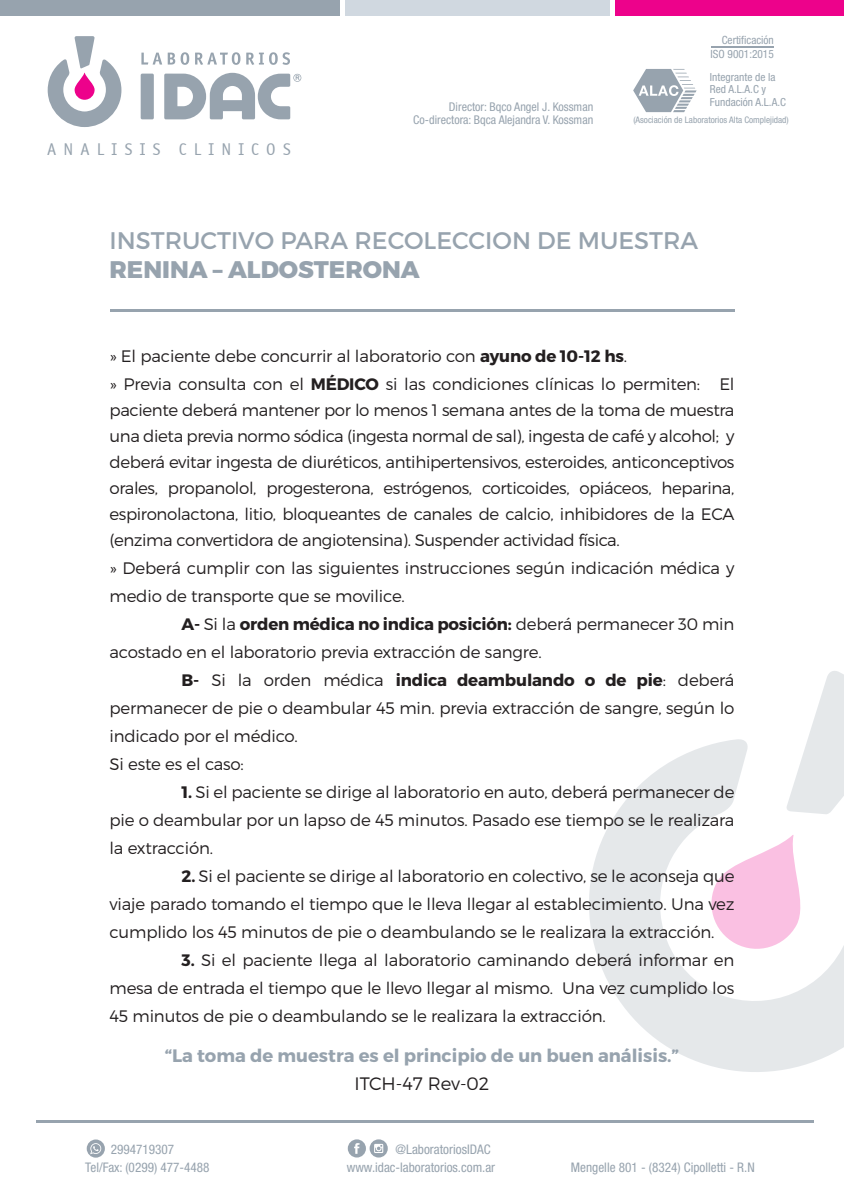
<style>
.page{position:relative;width:844px;height:1190px;background:#fff}
.page>*{position:absolute;margin:0;border:0;box-sizing:border-box;transform-origin:0 0}
.t1{font:24px "Montserrat";color:#97a3ae}
.t2{font:800 24px "Montserrat";color:#97a3ae}
.t3{font:700 18px "Montserrat";color:#97a3ae}
.t4{font:300 18px "Montserrat";color:#231f20}
.t5{font:17px "Officina Sans OSITCTT Book";letter-spacing:.42em;color:#97a3ae}
.t6{font:300 16.6px/28px "Montserrat";letter-spacing:-.01em;color:#231f20;text-align:justify}
.t7{font:700 16.6px "Montserrat";letter-spacing:-.01em;color:#231f20}
.t8{font:condensed 13.2px "Helvetica Neue";color:#97a3ae}
.t9{font:condensed 12px/12.8px "Helvetica Neue";color:#97a3ae;text-align:right}
.t10{font:condensed 11.4px/14px "Helvetica Neue";color:#97a3ae;text-align:right}
.t11{font:condensed 11.2px/12.6px "Helvetica Neue";color:#97a3ae}
.t12{font:condensed 9px "Helvetica Neue";color:#97a3ae}
.s1{font-weight:700}
.s2{font-weight:300}
</style>
<div class="page">
<svg style="left:589px;top:739px;width:254px;height:333px;fill:#e5e8ea"></svg>
<svg style="left:704px;top:834px;width:103px;height:121px"></svg>
<svg style="left:785px;top:671px;width:58px;height:143px"></svg>
<div style="left:0;top:0;width:340px;height:16px;background:#97a3ae"></div>
<div style="left:344px;top:0;width:266px;height:16px;background:#d0d8e0"></div>
<div style="left:614px;top:0;width:229px;height:16px;background:#ed028b"></div>
<svg style="left:633px;top:69px;width:63px;height:43px"></svg>
<hr style="left:710px;top:46px;width:63px;height:1px;background:#97a3ae">
<svg style="left:48px;top:36px;width:73px;height:91px"></svg>
<svg style="left:141px;top:52px;width:149px;height:13px"></svg>
<svg style="left:141px;top:73px;width:160px;height:46px"></svg>
<hr style="left:36px;top:1120px;width:777px;height:2px;background:#97a3ae">
<div style="left:347px;top:1139px;width:19px;height:18px;background:#97a3ae;border-radius:50%"></div>
<svg style="left:354px;top:1143px;width:5px;height:11px"></svg>
<div style="left:369px;top:1139px;width:18px;height:18px;background:#97a3ae;border-radius:9px"></div>
<svg style="left:374px;top:1144px;width:9px;height:9px"></svg>
<div style="left:87px;top:1139px;width:18px;height:18px;background:#97a3ae;border-radius:50%"></div>
<svg style="left:90px;top:1143px;width:11px;height:11px"></svg>
<hr style="left:110px;top:309px;width:623px;height:2px;background:#97a3ae">
<p class="t5" style="left:47px;top:139px;width:245px">ANALISIS CLINICOS</p>
<p class="t9" style="left:413px;top:101px;width:181px">Director: Bqco Angel J. Kossman<br>Co-directora: Bqca Alejandra V. Kossman</p>
<p class="t10" style="left:710px;top:33px;width:65px">Certificación<br>ISO 9001:2015</p>
<p class="t11" style="left:709px;top:70px;width:77px">Integrante de la<br>Red A.L.A.C y<br>Fundación A.L.A.C</p>
<p class="t12" style="left:633px;top:115px;width:157px">(Asociación de Laboratorios Alta Complejidad)</p>
<h1 class="t1" style="left:109px;top:226px;width:589px">INSTRUCTIVO PARA RECOLECCION DE MUESTRA</h1>
<h1 class="t2" style="left:109px;top:255px;width:311px">RENINA – ALDOSTERONA</h1>
<p class="t6" style="left:109px;top:342px;width:626px">» El paciente debe concurrir al laboratorio con <span class="s1">ayuno de 10-12 hs</span>.<br>» Previa consulta con el <span class="s1">MÉDICO</span> si las condiciones clínicas lo permiten: El</p>
<p class="t6" style="left:109px;top:397px;width:626px;line-height:26px">paciente deberá mantener por lo menos 1 semana antes de la toma de muestra una dieta previa normo sódica (ingesta normal de sal), ingesta de café y alcohol; y deberá evitar ingesta de diuréticos, antihipertensivos, esteroides, anticonceptivos orales, propanolol, progesterona, estrógenos, corticoides, opiáceos, heparina, espironolactona, litio, bloqueantes de canales de calcio, inhibidores de la ECA (enzima convertidora de angiotensina). Suspender actividad física.</p>
<p class="t6" style="left:109px;top:554px;width:626px">» Deberá cumplir con las siguientes instrucciones según indicación médica y</p>
<p class="t6" style="left:109px;top:582px;width:297px">medio de transporte que se movilice.</p>
<p class="t7" style="left:181px;top:614px;width:554px">A- <span class="s2">Si la</span> orden médica no indica posición: <span class="s2">deberá permanecer 30 min</span></p>
<p class="t6" style="left:109px;top:638px;width:433px">acostado en el laboratorio previa extracción de sangre.</p>
<p class="t7" style="left:181px;top:670px;width:554px">B- <span class="s2">Si la orden médica</span> indica deambulando o de pie<span class="s2">: deberá</span></p>
<p class="t6" style="left:109px;top:694px;width:626px">permanecer de pie o deambular 45 min. previa extracción de sangre, según lo</p>
<p class="t6" style="left:109px;top:722px;width:190px">indicado por el médico.</p>
<p class="t6" style="left:109px;top:750px;width:136px">Si este es el caso:</p>
<p class="t6" style="left:109px;top:778px;width:626px;text-indent:72px"><span class="s1">1.</span> Si el paciente se dirige al laboratorio en auto, deberá permanecer de pie o deambular por un lapso de 45 minutos. Pasado ese tiempo se le realizara la extracción.</p>
<p class="t6" style="left:109px;top:862px;width:626px;text-indent:72px"><span class="s1">2.</span> Si el paciente se dirige al laboratorio en colectivo, se le aconseja que viaje parado tomando el tiempo que le lleva llegar al establecimiento. Una vez cumplido los 45 minutos de pie o deambulando se le realizara la extracción.</p>
<p class="t6" style="left:109px;top:946px;width:626px;text-indent:72px"><span class="s1">3.</span> Si el paciente llega al laboratorio caminando deberá informar en mesa de entrada el tiempo que le llevo llegar al mismo. Una vez cumplido los 45 minutos de pie o deambulando se le realizara la extracción.</p>
<p class="t3" style="left:165px;top:1044px;width:515px">“La toma de muestra es el principio de un buen análisis.”</p>
<p class="t4" style="left:354px;top:1073px;width:136px">ITCH-47 Rev-02</p>
<p class="t8" style="left:111px;top:1142px;width:65px">2994719307</p>
<p class="t8" style="left:375px;top:1142px;width:117px">@ @LaboratoriosIDAC</p>
<p class="t8" style="left:85px;top:1160px;width:126px">Tel/Fax: (0299) 477-4488</p>
<p class="t8" style="left:346px;top:1160px;width:150px">www.idac-laboratorios.com.ar</p>
<p class="t8" style="left:570px;top:1160px;width:185px">Mengelle 801 - (8324) Cipolletti - R.N</p>
</div>
